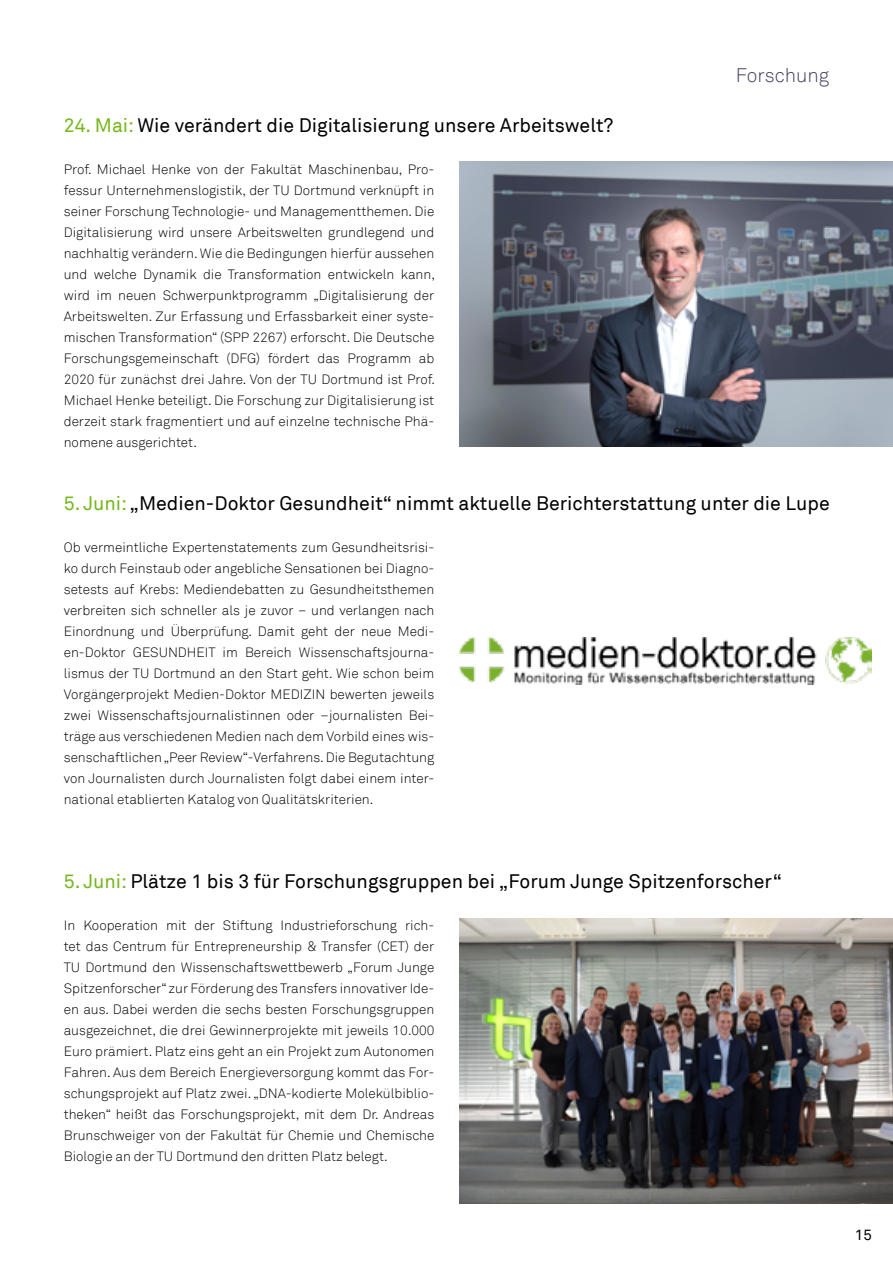
<style>
.page{position:relative;width:893px;height:1263px;background:#fff}
.page>*{position:absolute;margin:0;border:0;box-sizing:border-box;transform-origin:0 0}
.Jahrbuch_Datum_Ereig{font:19.5px "Akkurat";color:#000}
.t1{font:300 19.5px "Akkurat";color:#413e5f}
.t2{font:15px "Akkurat";color:#000}
.Jahrbuch_Fließtext_r{font:300 13.5px/21px "Akkurat";color:#000;text-align:justify}
.s1{color:#76b71b}
</style>
<div class="page">
<img style="left:459px;top:918px;width:434px;height:285px">
<img style="left:459px;top:637px;width:413px;height:48px">
<img style="left:459px;top:162px;width:434px;height:285px">
<p class="Jahrbuch_Datum_Ereig" style="left:64px;top:113px;width:551px"><span class="s1">24. Mai:</span> Wie verändert die Digitalisierung unsere Arbeitswelt?</p>
<p class="Jahrbuch_Fließtext_r" style="left:64px;top:159px;width:373px">Prof. Michael Henke von der Fakultät Maschinenbau, Pro&shy;fessur Unternehmenslogistik, der TU Dortmund verknüpft in seiner Forschung Technologie- und Managementthemen. Die Digitalisierung wird unsere Arbeitswelten grundlegend und nachhaltig verändern. Wie die Bedingungen hierfür aussehen und welche Dynamik die Transformation entwickeln kann, wird im neuen Schwerpunktprogramm „Digitalisierung der Arbeitswelten. Zur Erfassung und Erfassbarkeit einer syste&shy;mischen Transformation“ (SPP 2267) erforscht. Die Deutsche Forschungsgemeinschaft (DFG) fördert das Programm ab 2020 für zunächst drei Jahre. Von der TU Dortmund ist Prof.<br>Michael Henke beteiligt. Die Forschung zur Digitalisierung ist derzeit stark fragmentiert und auf einzelne technische Phä&shy;nomene ausgerichtet.</p>
<h1 class="t1" style="left:736px;top:64px;width:95px">Forschung</h1>
<p class="Jahrbuch_Datum_Ereig" style="left:64px;top:491px;width:767px"><span class="s1">5. Juni:</span> „Medien-Doktor Gesundheit“ nimmt aktuelle Berichterstattung unter die Lupe</p>
<p class="Jahrbuch_Fließtext_r" style="left:64px;top:537px;width:372px">Ob vermeintliche Expertenstatements zum Gesundheitsrisi&shy;ko durch Feinstaub oder angebliche Sensationen bei Diagno&shy;setests auf Krebs: Mediendebatten zu Gesundheitsthemen verbreiten sich schneller als je zuvor – und verlangen nach Einordnung und Überprüfung. Damit geht der neue Medi&shy;en-Doktor GESUNDHEIT im Bereich Wissenschaftsjourna&shy;lismus der TU Dortmund an den Start geht. Wie schon beim Vorgängerprojekt Medien-Doktor MEDIZIN bewerten jeweils zwei Wissenschaftsjournalistinnen oder –journalisten Bei&shy;träge aus verschiedenen Medien nach dem Vorbild eines wis&shy;senschaftlichen „Peer Review“-Verfahrens. Die Begutachtung von Journalisten durch Journalisten folgt dabei einem inter&shy;national etablierten Katalog von Qualitätskriterien.</p>
<p class="Jahrbuch_Datum_Ereig" style="left:64px;top:869px;width:720px"><span class="s1">5. Juni:</span> Plätze 1 bis 3 für Forschungsgruppen bei „Forum Junge Spitzenforscher“</p>
<p class="Jahrbuch_Fließtext_r" style="left:64px;top:915px;width:372px">In Kooperation mit der Stiftung Industrieforschung rich&shy;tet das Centrum für Entrepreneurship &amp; Transfer (CET) der TU Dortmund den Wissenschaftswettbewerb „Forum Junge Spitzenforscher“ zur Förderung des Transfers innovativer Ide&shy;en aus. Dabei werden die sechs besten Forschungsgruppen ausgezeichnet, die drei Gewinnerprojekte mit jeweils 10.000<br>Euro prämiert. Platz eins geht an ein Projekt zum Autonomen Fahren. Aus dem Bereich Energieversorgung kommt das For&shy;schungsprojekt auf Platz zwei. „DNA-kodierte Molekülbiblio&shy;theken“ heißt das Forschungsprojekt, mit dem Dr. Andreas Brunschweiger von der Fakultät für Chemie und Chemische Biologie an der TU Dortmund den dritten Platz belegt.</p>
<p class="t2" style="left:855px;top:1226px;width:18px">15</p>
</div>
